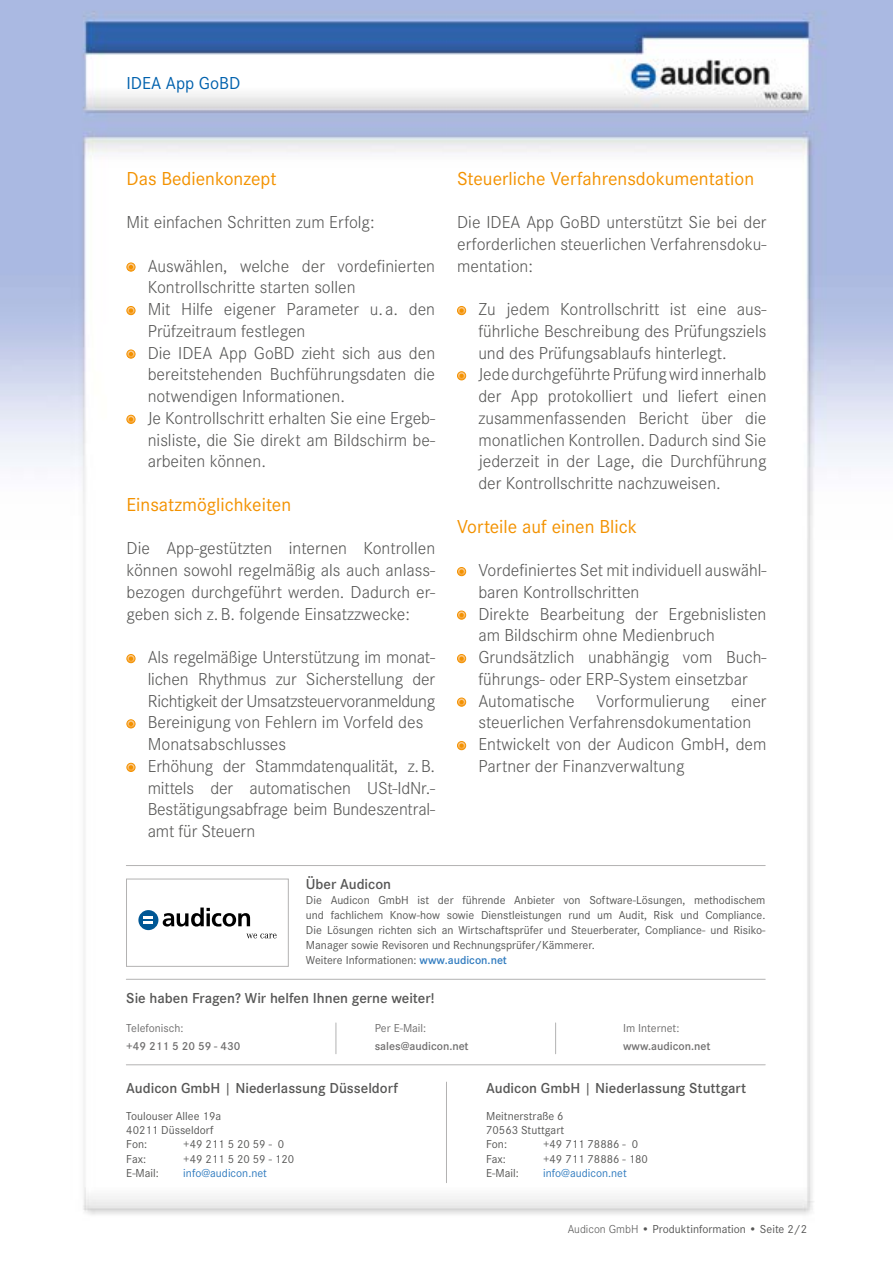
<style>
.page{position:relative;width:893px;height:1263px;background:#fff}
.page>*{position:absolute;margin:0;border:0;box-sizing:border-box;transform-origin:0 0}
.t1{font:19.5px "Corporate S";color:#f39200}
.t2{font:300 18px/21.8px "Corporate S";color:#575756}
.t3{font:18px "Corporate S";color:#0061ad}
.t4{font:600 15px "Corporate S";color:#575756}
.t5{font:12px/15px "Corporate S";color:#575756}
.t6{font:600 12px "Corporate S";color:#706f6f}
.t7{font:12px "Corporate S";color:#706f6f}
.t8{font:12px "Corporate S";color:#307bbf}
.s1{font-weight:600;color:#307bbf}
.s2{font-weight:400}
.s3{font-weight:300}
</style>
<div class="page">
<img style="left:0;top:0;width:893px;height:1215px">
<div style="left:126px;top:263px;width:9px;height:9px;border:1px solid #f39200;border-radius:50%"></div>
<svg style="left:127px;top:263px;width:8px;height:8px"></svg>
<div style="left:126px;top:306px;width:9px;height:9px;border:1px solid #f39200;border-radius:50%"></div>
<svg style="left:127px;top:306px;width:8px;height:9px"></svg>
<div style="left:126px;top:350px;width:9px;height:9px;border:1px solid #f39200;border-radius:50%"></div>
<svg style="left:127px;top:350px;width:8px;height:8px"></svg>
<div style="left:126px;top:415px;width:9px;height:9px;border:1px solid #f39200;border-radius:50%"></div>
<svg style="left:127px;top:415px;width:8px;height:8px"></svg>
<div style="left:126px;top:654px;width:9px;height:9px;border:1px solid #f39200;border-radius:50%"></div>
<svg style="left:127px;top:654px;width:8px;height:9px"></svg>
<div style="left:126px;top:719px;width:9px;height:9px;border:1px solid #f39200;border-radius:50%"></div>
<svg style="left:127px;top:720px;width:8px;height:8px"></svg>
<div style="left:126px;top:763px;width:9px;height:9px;border:1px solid #f39200;border-radius:50%"></div>
<svg style="left:127px;top:763px;width:8px;height:8px"></svg>
<svg style="left:457px;top:306px;width:9px;height:9px"></svg>
<div style="left:457px;top:371px;width:9px;height:9px;border:1px solid #f39200;border-radius:50%"></div>
<svg style="left:457px;top:372px;width:9px;height:8px"></svg>
<svg style="left:457px;top:567px;width:9px;height:9px"></svg>
<div style="left:457px;top:611px;width:9px;height:9px;border:1px solid #f39200;border-radius:50%"></div>
<svg style="left:457px;top:611px;width:9px;height:8px"></svg>
<svg style="left:457px;top:654px;width:9px;height:9px"></svg>
<div style="left:457px;top:698px;width:9px;height:9px;border:1px solid #f39200;border-radius:50%"></div>
<svg style="left:457px;top:698px;width:9px;height:8px"></svg>
<svg style="left:457px;top:741px;width:9px;height:9px"></svg>
<hr style="left:126px;top:979px;width:639px;height:1px;background:#b3b2b2">
<hr style="left:555px;top:1023px;width:1px;height:31px;background:#b3b2b2">
<hr style="left:336px;top:1023px;width:1px;height:31px;background:#b3b2b2">
<hr style="left:126px;top:1064px;width:639px;height:1px;background:#b3b2b2">
<hr style="left:446px;top:1082px;width:1px;height:101px;background:#b3b2b2">
<div style="left:126px;top:879px;width:162px;height:87px;background:#fff"></div>
<svg style="left:246px;top:933px;width:31px;height:5px"></svg>
<svg style="left:163px;top:907px;width:87px;height:19px"></svg>
<div style="left:138px;top:910px;width:20px;height:20px;background:#005795;border-radius:50%"></div>
<svg style="left:143px;top:916px;width:10px;height:8px"></svg>
<div style="left:126px;top:879px;width:162px;height:87px;border:1px solid #b3b2b2"></div>
<hr style="left:126px;top:865px;width:639px;height:1px;background:#b3b2b2">
<p class="t3" style="left:126px;top:72px;width:115px">IDEA App GoBD</p>
<p class="t1" style="left:126px;top:167px;width:151px">Das Bedienkonzept</p>
<p class="t2" style="left:126px;top:211px;width:250px">Mit einfachen Schritten zum Erfolg:</p>
<p class="t2" style="left:148px;top:255px;width:289px">Auswählen, welche der vordefinierten Kontrollschritte starten sollen<br>Mit Hilfe eigener Parameter u. a. den Prüfzeitraum festlegen<br>Die IDEA App GoBD zieht sich aus den bereitstehenden Buchführungsdaten die notwendigen Informationen.<br>Je Kontrollschritt erhalten Sie eine Ergeb&shy;nisliste, die Sie direkt am Bildschirm be&shy;arbeiten können.</p>
<p class="t1" style="left:126px;top:493px;width:166px">Einsatzmöglichkeiten</p>
<p class="t2" style="left:126px;top:538px;width:310px;text-align:justify">Die App-gestützten internen Kontrollen können sowohl regelmäßig als auch anlass&shy;bezogen durchgeführt werden. Dadurch er&shy;geben sich z.B. folgende Einsatzzwecke:</p>
<p class="t2" style="left:148px;top:646px;width:289px">Als regelmäßige Unterstützung im monat&shy;lichen Rhythmus zur Sicherstellung der Richtigkeit der Umsatzsteuervoranmeldung Bereinigung von Fehlern im Vorfeld des Monatsabschlusses<br>Erhöhung der Stammdatenqualität, z.B. mittels der automatischen USt-IdNr.- Bestätigungsabfrage beim Bundeszentral&shy;amt für Steuern</p>
<p class="t1" style="left:457px;top:167px;width:299px">Steuerliche Verfahrensdokumentation</p>
<p class="t2" style="left:457px;top:211px;width:311px;text-align:justify">Die IDEA App GoBD unterstützt Sie bei der erforderlichen steuerlichen Verfahrensdoku&shy;mentation:</p>
<p class="t2" style="left:478px;top:298px;width:290px">Zu jedem Kontrollschritt ist eine aus&shy;führliche Beschreibung des Prüfungsziels und des Prüfungsablaufs hinterlegt.<br>Jede durchgeführte Prüfung wird innerhalb der App protokolliert und liefert einen zusammenfassenden Bericht über die monatlichen Kontrollen. Dadurch sind Sie jederzeit in der Lage, die Durchführung der Kontrollschritte nachzuweisen.</p>
<p class="t1" style="left:457px;top:515px;width:182px">Vorteile auf einen Blick</p>
<p class="t2" style="left:478px;top:559px;width:290px">Vordefiniertes Set mit individuell auswähl&shy;baren Kontrollschritten<br>Direkte Bearbeitung der Ergebnislisten am Bildschirm ohne Medienbruch Grundsätzlich unabhängig vom Buch&shy;führungs- oder ERP-System einsetzbar Automatische Vorformulierung einer steuerlichen Verfahrensdokumentation Entwickelt von der Audicon GmbH, dem Partner der Finanzverwaltung</p>
<p class="t4" style="left:306px;top:875px;width:87px">Über Audicon</p>
<p class="t5" style="left:306px;top:893px;width:461px">Die Audicon GmbH ist der führende Anbieter von Software-Lösungen, methodischem und fachlichem Know-how sowie Dienstleistungen rund um Audit, Risk und Compliance.<br>Die Lösungen richten sich an Wirtschaftsprüfer und Steuerberater, Compliance- und Risiko-Manager sowie Revisoren und Rechnungsprüfer/Kämmerer.<br>Weitere Informationen: <span class="s1">www.audicon.net</span></p>
<p class="t4" style="left:126px;top:989px;width:310px">Sie haben Fragen? Wir helfen Ihnen gerne weiter!</p>
<p class="t7" style="left:126px;top:1021px;width:59px">Telefonisch:</p>
<p class="t6" style="left:126px;top:1039px;width:116px">+49 211 5 20 59 - 430</p>
<p class="t7" style="left:375px;top:1021px;width:53px">Per E-Mail:</p>
<p class="t6" style="left:375px;top:1039px;width:95px">sales@audicon.net</p>
<p class="t7" style="left:623px;top:1021px;width:58px">Im Internet:</p>
<p class="t6" style="left:623px;top:1039px;width:89px">www.audicon.net</p>
<p class="t4" style="left:126px;top:1079px;width:273px">Audicon GmbH <span class="s2">|</span> Niederlassung Düsseldorf</p>
<p class="t4" style="left:486px;top:1079px;width:262px">Audicon GmbH <span class="s2">|</span> Niederlassung Stuttgart</p>
<p class="t5" style="left:126px;top:1108px;width:96px;line-height:14.4px">Toulouser Allee 19a<br>40211 Düsseldorf<br>Fon:</p>
<p class="t5" style="left:486px;top:1108px;width:80px;line-height:14.4px;text-align:justify">Meitnerstraße 6<br>70563 Stuttgart Fon:</p>
<p class="t5" style="left:543px;top:1137px;width:97px">+49 711 78886 - 0</p>
<p class="t5" style="left:183px;top:1137px;width:103px">+49 211 5 20 59 - 0</p>
<p class="t5" style="left:126px;top:1151px;width:21px">Fax:</p>
<p class="t5" style="left:183px;top:1151px;width:112px">+49 211 5 20 59 - 120</p>
<p class="t5" style="left:126px;top:1166px;width:34px">E-Mail:</p>
<p class="t8" style="left:183px;top:1166px;width:85px">info@audicon.net</p>
<p class="t5" style="left:486px;top:1151px;width:21px">Fax:</p>
<p class="t5" style="left:543px;top:1151px;width:106px">+49 711 78886 - 180</p>
<p class="t5" style="left:486px;top:1166px;width:34px">E-Mail:</p>
<p class="t8" style="left:543px;top:1166px;width:85px">info@audicon.net</p>
<p class="t5" style="left:568px;top:1222px;width:241px"><span class="s3">Audicon GmbH</span> • Produktinformation • Seite 2/2</p>
</div>
